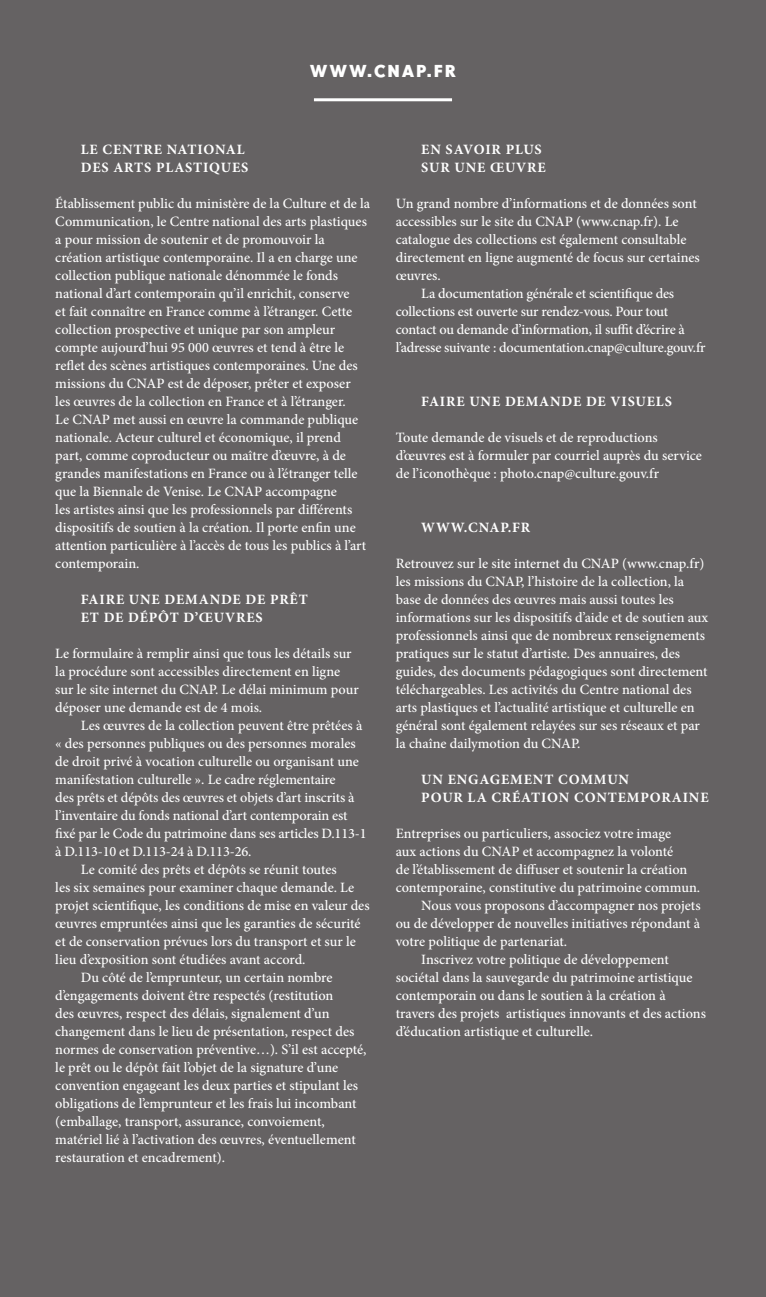
<style>
.page{position:relative;width:766px;height:1297px;background:#fff}
.page>*{position:absolute;margin:0;border:0;box-sizing:border-box;transform-origin:0 0}
.t1{font:700 18px "Drescher Grotesk BT";letter-spacing:.1em;color:#fff}
.t2{font:500 14.25px/18px "Minion Pro";color:#fff}
.t3{font:700 14.25px/18px "Minion Pro";letter-spacing:.06em;color:#fff}
.t4{font:500 14.25px "Minion Pro";letter-spacing:-.02em;color:#fff}
</style>
<div class="page">
<div style="left:0;top:0;width:765px;height:1297px;background:#656263"></div>
<hr style="left:314px;top:98px;width:138px;height:3px;background:#fff">
<p class="t1" style="left:310px;top:61px;width:147px">WWW.CNAP.FR</p>
<p class="t3" style="left:81px;top:140px;width:169px">LE CENTRE NATIONAL<br>DES ARTS PLASTIQUES</p>
<p class="t2" style="left:55px;top:194px;width:316px">Établissement public du ministère de la Culture et de la Communication, le Centre national des arts plastiques a pour mission de soutenir et de promouvoir la création artistique contemporaine. Il a en charge une collection publique nationale dénommée le fonds national d’art contemporain qu’il enrichit, conserve<br>et fait connaître en France comme à l’étranger. Cette collection prospective et unique par son ampleur compte aujourd’hui 95 000 œuvres et tend à être le reflet des scènes artistiques contemporaines. Une des missions du CNAP est de déposer, prêter et exposer<br>les œuvres de la collection en France et à l’étranger.<br>Le CNAP met aussi en œuvre la commande publique nationale. Acteur culturel et économique, il prend part, comme coproducteur ou maître d’œuvre, à de grandes manifestations en France ou à l’étranger telle que la Biennale de Venise. Le CNAP accompagne<br>les artistes ainsi que les professionnels par différents dispositifs de soutien à la création. Il porte enfin une attention particulière à l’accès de tous les publics à l’art contemporain.</p>
<p class="t3" style="left:81px;top:590px;width:228px">FAIRE UNE DEMANDE DE PRÊT<br>ET DE DÉPÔT D’ŒUVRES</p>
<p class="t2" style="left:55px;top:644px;width:305px">Le formulaire à remplir ainsi que tous les détails sur la procédure sont accessibles directement en ligne sur le site internet du CNAP. Le délai minimum pour déposer une demande est de 4 mois.</p>
<p class="t2" style="left:81px;top:716px;width:283px">Les œuvres de la collection peuvent être prêtées à</p>
<p class="t2" style="left:55px;top:734px;width:302px">« des personnes publiques ou des personnes morales</p>
<p class="t2" style="left:55px;top:752px;width:305px">de droit privé à vocation culturelle ou organisant une</p>
<p class="t2" style="left:55px;top:770px;width:282px">manifestation culturelle ». Le cadre réglementaire</p>
<p class="t2" style="left:55px;top:788px;width:301px">des prêts et dépôts des œuvres et objets d’art inscrits à</p>
<p class="t2" style="left:55px;top:806px;width:294px">l’inventaire du fonds national d’art contemporain est</p>
<p class="t2" style="left:55px;top:824px;width:313px">fixé par le Code du patrimoine dans ses articles D.113-1</p>
<p class="t2" style="left:55px;top:842px;width:198px">à D.113-10 et D.113-24 à D.113-26.</p>
<p class="t2" style="left:81px;top:860px;width:257px">Le comité des prêts et dépôts se réunit toutes</p>
<p class="t2" style="left:55px;top:878px;width:300px">les six semaines pour examiner chaque demande. Le</p>
<p class="t2" style="left:55px;top:896px;width:316px">projet scientifique, les conditions de mise en valeur des</p>
<p class="t2" style="left:55px;top:914px;width:307px">œuvres empruntées ainsi que les garanties de sécurité</p>
<p class="t2" style="left:55px;top:932px;width:302px">et de conservation prévues lors du transport et sur le</p>
<p class="t2" style="left:55px;top:950px;width:252px">lieu d’exposition sont étudiées avant accord.</p>
<p class="t2" style="left:81px;top:968px;width:253px">Du côté de l’emprunteur, un certain nombre</p>
<p class="t2" style="left:55px;top:986px;width:279px">d’engagements doivent être respectés (restitution</p>
<p class="t2" style="left:55px;top:1004px;width:276px">des œuvres, respect des délais, signalement d’un</p>
<p class="t2" style="left:55px;top:1022px;width:300px">changement dans le lieu de présentation, respect des</p>
<p class="t2" style="left:55px;top:1040px;width:313px">normes de conservation préventive…). S’il est accepté,</p>
<p class="t2" style="left:55px;top:1058px;width:284px">le prêt ou le dépôt fait l’objet de la signature d’une</p>
<p class="t2" style="left:55px;top:1076px;width:304px">convention engageant les deux parties et stipulant les</p>
<p class="t2" style="left:55px;top:1094px;width:303px">obligations de l’emprunteur et les frais lui incombant</p>
<p class="t2" style="left:55px;top:1112px;width:271px">(emballage, transport, assurance, convoiement,</p>
<p class="t2" style="left:55px;top:1130px;width:302px">matériel lié à l’activation des œuvres, éventuellement</p>
<p class="t2" style="left:55px;top:1148px;width:171px">restauration et encadrement).</p>
<p class="t3" style="left:421px;top:140px;width:126px;text-align:center">N SAVOIR PLUS<br>SUR UNE ŒUVRE</p>
<p class="t2" style="left:395px;top:194px;width:302px">Un grand nombre d’informations et de données sont</p>
<p class="t2" style="left:395px;top:212px;width:284px">accessibles sur le site du CNAP (www.cnap.fr). Le</p>
<p class="t2" style="left:395px;top:230px;width:292px">catalogue des collections est également consultable</p>
<p class="t2" style="left:395px;top:248px;width:305px">directement en ligne augmenté de focus sur certaines</p>
<p class="t2" style="left:395px;top:266px;width:47px">œuvres.</p>
<p class="t2" style="left:421px;top:284px;width:254px">La documentation générale et scientifique des</p>
<p class="t4" style="left:395px;top:301px;width:274px">collections est ouverte sur rendez-vous. Pour tout</p>
<p class="t2" style="left:395px;top:320px;width:290px">contact ou demande d’information, il suffit d’écrire à</p>
<p class="t2" style="left:395px;top:338px;width:311px">l’adresse suivante : documentation.cnap@culture.gouv.fr</p>
<p class="t3" style="left:395px;top:140px;width:18px">E</p>
<p class="t3" style="left:421px;top:392px;width:252px">FAIRE UNE DEMANDE DE VISUELS</p>
<p class="t2" style="left:395px;top:428px;width:308px">Toute demande de visuels et de reproductions d’œuvres est à formuler par courriel auprès du service de l’iconothèque : photo.cnap@culture.gouv.fr</p>
<p class="t3" style="left:421px;top:518px;width:69px">WWW.CNAP</p>
<p class="t3" style="left:507px;top:518px;width:24px">.FR</p>
<p class="t2" style="left:395px;top:554px;width:314px">Retrouvez sur le site internet du CNAP (www.cnap. fr) les missions du CNAP, l’histoire de la collection, la base de données des œuvres mais aussi toutes les informations sur les dispositifs d’aide et de soutien aux professionnels ainsi que de nombreux renseignements pratiques sur le statut d’artiste. Des annuaires, des guides, des documents pédagogiques sont directement téléchargeables. Les activités du Centre national des arts plastiques et l’actualité artistique et culturelle en général sont également relayées sur ses réseaux et par la chaîne dailymotion du CNAP.</p>
<p class="t3" style="left:395px;top:770px;width:19px">U</p>
<p class="t3" style="left:421px;top:770px;width:289px;text-indent:11px">N ENGAGEMENT COMMUN<br>POUR LA CRÉATION CONTEMPORAINE</p>
<p class="t2" style="left:395px;top:824px;width:277px">Entreprises ou particuliers, associez votre image</p>
<p class="t2" style="left:395px;top:842px;width:279px">aux actions du CNAP et accompagnez la volonté</p>
<p class="t2" style="left:395px;top:860px;width:293px">de l’établissement de diffuser et soutenir la création</p>
<p class="t2" style="left:395px;top:878px;width:306px">contemporaine, constitutive du patrimoine commun.</p>
<p class="t2" style="left:421px;top:896px;width:281px">Nous vous proposons d’accompagner nos projets</p>
<p class="t2" style="left:395px;top:914px;width:306px">ou de développer de nouvelles initiatives répondant à</p>
<p class="t2" style="left:395px;top:932px;width:173px">votre politique de partenariat.</p>
<p class="t2" style="left:421px;top:950px;width:249px">Inscrivez votre politique de développement</p>
<p class="t2" style="left:395px;top:968px;width:298px">sociétal dans la sauvegarde du patrimoine artistique</p>
<p class="t2" style="left:395px;top:986px;width:271px">contemporain ou dans le soutien à la création à</p>
<p class="t2" style="left:395px;top:1004px;width:311px">travers des projets artistiques innovants et des actions</p>
<p class="t2" style="left:395px;top:1022px;width:199px">d’éducation artistique et culturelle.</p>
</div>
